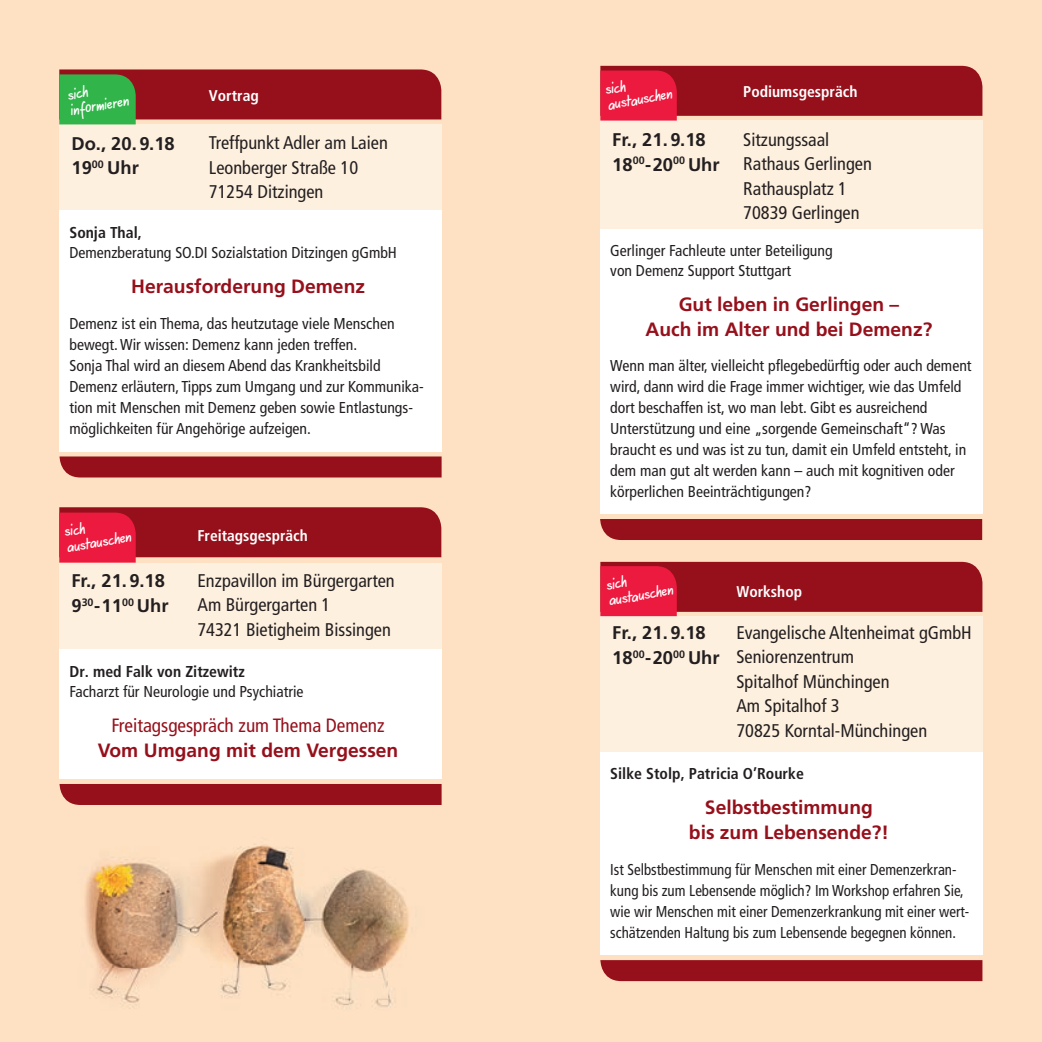
<style>
.page{position:relative;width:1042px;height:1042px;background:#fee1c2}
.page>*{position:absolute;margin:0;border:0;box-sizing:border-box;transform-origin:0 0}
.t1{font:700 19.25px/24.5px "Frutiger";color:#96101b;text-align:center}
.t2{font:condensed 19.25px "Frutiger";color:#96101b}
.t3{font:condensed 18.38px/24.5px "Frutiger";color:#231f20}
.t4{font:700 18.38px/24.5px "Frutiger";color:#231f20}
.t5{font:condensed 15.75px/21px "Frutiger";color:#231f20}
.t6{font:condensed 15.75px/21px "Frutiger";color:#231f20;scale:.95 1}
.t7{font:700 condensed 15.75px "Frutiger";color:#231f20}
.t8{font:700 condensed 15.58px "Frutiger";color:#fff}
.t9{font:14px/15.8px "Agilo Handwriting";color:#fff}
</style>
<div class="page">
<div style="left:600px;top:752px;width:382px;height:203px;background:#fff"></div>
<div style="left:60px;top:124px;width:381px;height:86px;background:#fef0df"></div>
<div style="left:59px;top:562px;width:382px;height:87px;background:#fef0df"></div>
<div style="left:600px;top:121px;width:382px;height:108px;background:#fef0df"></div>
<div style="left:60px;top:210px;width:381px;height:241px;background:#fff"></div>
<div style="left:60px;top:649px;width:381px;height:130px;background:#fff"></div>
<div style="left:600px;top:229px;width:382px;height:285px;background:#fff"></div>
<div style="left:600px;top:616px;width:382px;height:136px;background:#fef0df"></div>
<div style="left:60px;top:784px;width:381px;height:21px;background:#96101b"></div>
<div style="left:60px;top:456px;width:381px;height:21px;background:#96101b"></div>
<div style="left:600px;top:519px;width:382px;height:21px;background:#96101b"></div>
<div style="left:600px;top:960px;width:382px;height:21px;background:#96101b"></div>
<svg style="left:59px;top:69px;width:382px;height:55px;background:#8c3d30"></svg>
<svg style="left:59px;top:507px;width:382px;height:55px;background:#ad212e"></svg>
<svg style="left:600px;top:66px;width:382px;height:55px;background:#ad222f"></svg>
<svg style="left:600px;top:562px;width:382px;height:54px;background:#ac1f2c"></svg>
<img style="left:84px;top:845px;width:325px;height:164px">
<p class="t9" style="left:67px;top:87px;width:61px;rotate:-10deg">sich informieren</p>
<p class="t4" style="left:71px;top:131px;width:105px">Do., 20. 9.18<br>19<sup>00</sup> Uhr</p>
<p class="t9" style="left:604px;top:82px;width:67px;rotate:-10deg">sich austauschen</p>
<p class="t8" style="left:209px;top:87px;width:51px">Vortrag</p>
<p class="t8" style="left:743px;top:82px;width:116px">Podiumsgespräch</p>
<p class="t3" style="left:209px;top:131px;width:180px">Treffpunkt Adler am Laien<br>Leonberger Straße 10<br>71254 Ditzingen</p>
<p class="t4" style="left:612px;top:127px;width:109px">Fr., 21. 9.18<br>18<sup>00</sup>-20<sup>00</sup> Uhr</p>
<p class="t3" style="left:743px;top:127px;width:130px">Sitzungssaal<br>Rathaus Gerlingen<br>Rathausplatz 1<br>70839 Gerlingen</p>
<p class="t7" style="left:69px;top:223px;width:74px">Sonja Thal,</p>
<p class="t5" style="left:69px;top:242px;width:329px">Demenzberatung SO.DI Sozialstation Ditzingen gGmbH</p>
<p class="t1" style="left:131px;top:274px;width:235px">Herausforderung Demenz</p>
<p class="t5" style="left:69px;top:313px;width:356px">Demenz ist ein Thema, das heutzutage viele Menschen bewegt. Wir wissen: Demenz kann jeden treffen.<br>Sonja Thal wird an diesem Abend das Krankheitsbild Demenz erläutern, Tipps zum Umgang und zur Kommunika&shy;tion mit Menschen mit Demenz geben sowie Entlastungs&shy;möglichkeiten für Angehörige aufzeigen.</p>
<p class="t9" style="left:63px;top:524px;width:67px;rotate:-10deg">sich austauschen</p>
<p class="t4" style="left:71px;top:568px;width:99px">Fr., 21. 9.18<br>9<sup>30</sup>-11<sup>00</sup> Uhr</p>
<p class="t8" style="left:197px;top:526px;width:112px">Freitagsgespräch</p>
<p class="t3" style="left:197px;top:568px;width:199px">Enzpavillon im Bürgergarten<br>Am Bürgergarten 1<br>74321 Bietigheim Bissingen</p>
<p class="t7" style="left:69px;top:662px;width:177px">Dr. med Falk von Zitzewitz</p>
<p class="t5" style="left:69px;top:681px;width:236px">Facharzt für Neurologie und Psychiatrie</p>
<p class="t2" style="left:111px;top:714px;width:275px">Freitagsgespräch zum Thema Demenz</p>
<p class="t1" style="left:98px;top:737px;width:302px">Vom Umgang mit dem Vergessen</p>
<p class="t5" style="left:610px;top:240px;width:224px;line-height:20.1px">Gerlinger Fachleute unter Beteiligung von Demenz Support Stuttgart</p>
<p class="t1" style="left:645px;top:292px;width:288px">Gut leben in Gerlingen –<br>Auch im Alter und bei Demenz?</p>
<p class="t5" style="left:610px;top:355px;width:363px">Wenn man älter, vielleicht pflegebedürftig oder auch dement wird, dann wird die Frage immer wichtiger, wie das Umfeld dort beschaffen ist, wo man lebt. Gibt es ausreichend Unterstützung und eine „sorgende Gemeinschaft“? Was braucht es und was ist zu tun, damit ein Umfeld entsteht, in dem man gut alt werden kann – auch mit kognitiven oder körperlichen Beeinträchtigungen?</p>
<p class="t9" style="left:605px;top:577px;width:67px;rotate:-10deg">sich austauschen</p>
<p class="t8" style="left:736px;top:582px;width:67px">Workshop</p>
<p class="t4" style="left:612px;top:620px;width:109px">Fr., 21. 9.18<br>18<sup>00</sup>-20<sup>00</sup> Uhr</p>
<p class="t3" style="left:736px;top:620px;width:237px">Evangelische Altenheimat gGmbH<br>Seniorenzentrum<br>Spitalhof Münchingen<br>Am Spitalhof 3<br>70825 Korntal-Münchingen</p>
<p class="t7" style="left:610px;top:764px;width:195px">Silke Stolp, Patricia O’Rourke</p>
<p class="t1" style="left:689px;top:795px;width:202px">Selbstbestimmung<br>bis zum Lebensende?!</p>
<p class="t6" style="left:610px;top:858px;width:379px">Ist Selbstbestimmung für Menschen mit einer Demenzerkran&shy;kung bis zum Lebensende möglich? Im Workshop erfahren Sie, wie wir Menschen mit einer Demenz erkrankung mit einer wert&shy;schätzenden Haltung bis zum Lebensende begegnen können.</p>
</div>
